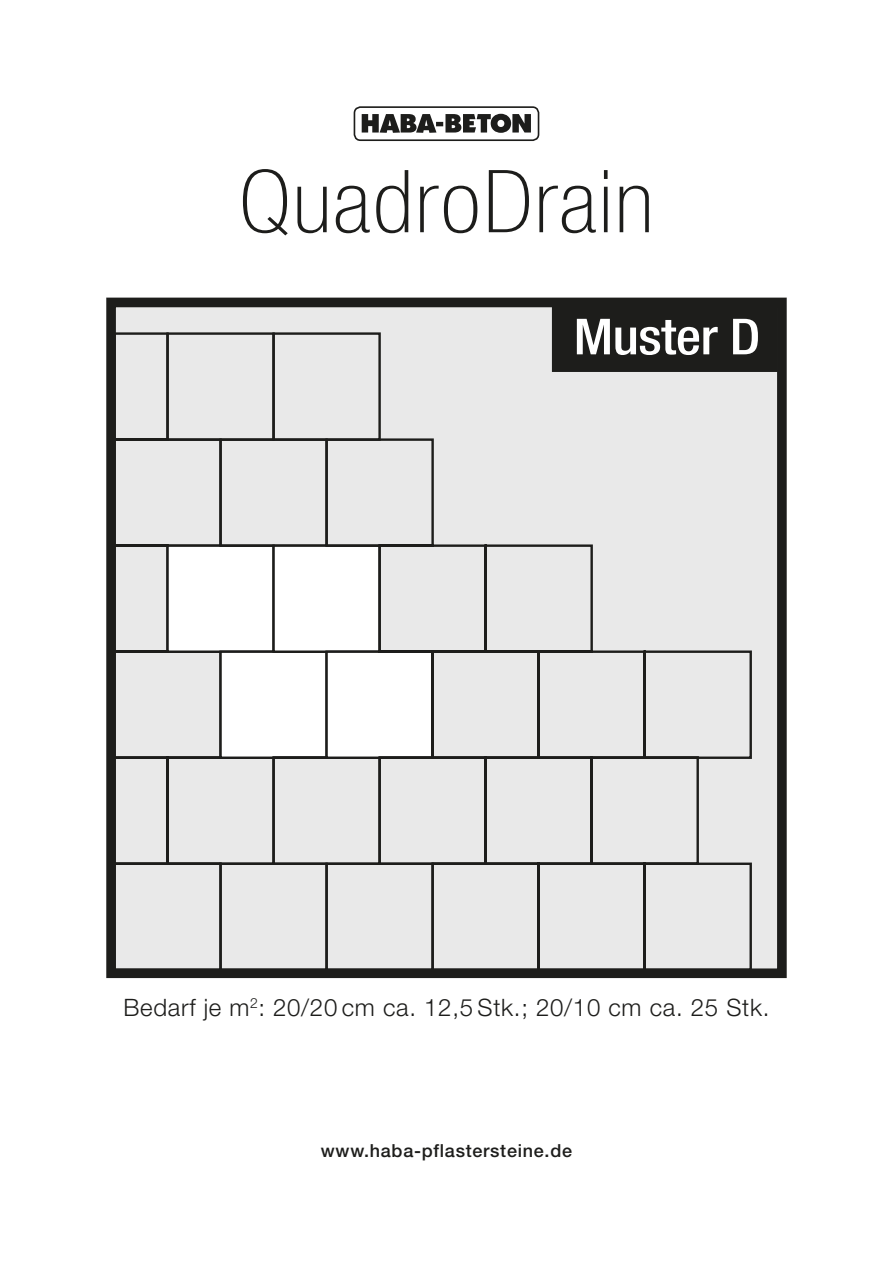
<style>
.page{position:relative;width:893px;height:1263px;background:#fff}
.page>*{position:absolute;margin:0;border:0;box-sizing:border-box;transform-origin:0 0}
.t1{font:100 condensed 87px "Helvetica Neue LT Pro";letter-spacing:.02em;color:#1d1d1b;scale:1.1 1}
.t2{font:500 condensed 49.8px "Helvetica Neue LT Pro";letter-spacing:-.01em;color:#fff;scale:1.1 1}
.t3{font:300 24px "Helvetica Neue LT Pro";letter-spacing:.03em;color:#1d1d1b}
.t4{font:500 18px "Helvetica Neue LT Pro";letter-spacing:.04em;color:#1d1d1b}
</style>
<div class="page">
<div style="left:106px;top:298px;width:681px;height:680px;background:#e9e9e9"></div>
<div style="left:106px;top:298px;width:681px;height:680px;border:10px solid #1d1d1b"></div>
<svg style="left:112px;top:331px;width:53px;height:641px"></svg>
<svg style="left:165px;top:332px;width:106px;height:640px"></svg>
<svg style="left:218px;top:437px;width:53px;height:429px"></svg>
<svg style="left:271px;top:332px;width:110px;height:640px"></svg>
<svg style="left:324px;top:437px;width:429px;height:535px"></svg>
<div style="left:552px;top:300px;width:226px;height:72px;background:#1d1d1b"></div>
<div style="left:354px;top:106px;width:185px;height:35px;border:2px solid #1d1d1b;border-radius:6px"></div>
<svg style="left:362px;top:114px;width:169px;height:19px"></svg>
<h1 class="t1" style="left:239px;top:154px;width:378px">QuadroDrain</h1>
<h2 class="t2" style="left:574px;top:307px;width:171px">Muster D</h2>
<p class="t3" style="left:123px;top:993px;width:647px">Bedarf je m<sup>2</sup>: 20/20 cm ca. 12,5 Stk.; 20/10 cm ca. 25 Stk.</p>
<p class="t4" style="left:321px;top:1139px;width:253px">www.haba-pflastersteine.de</p>
</div>
